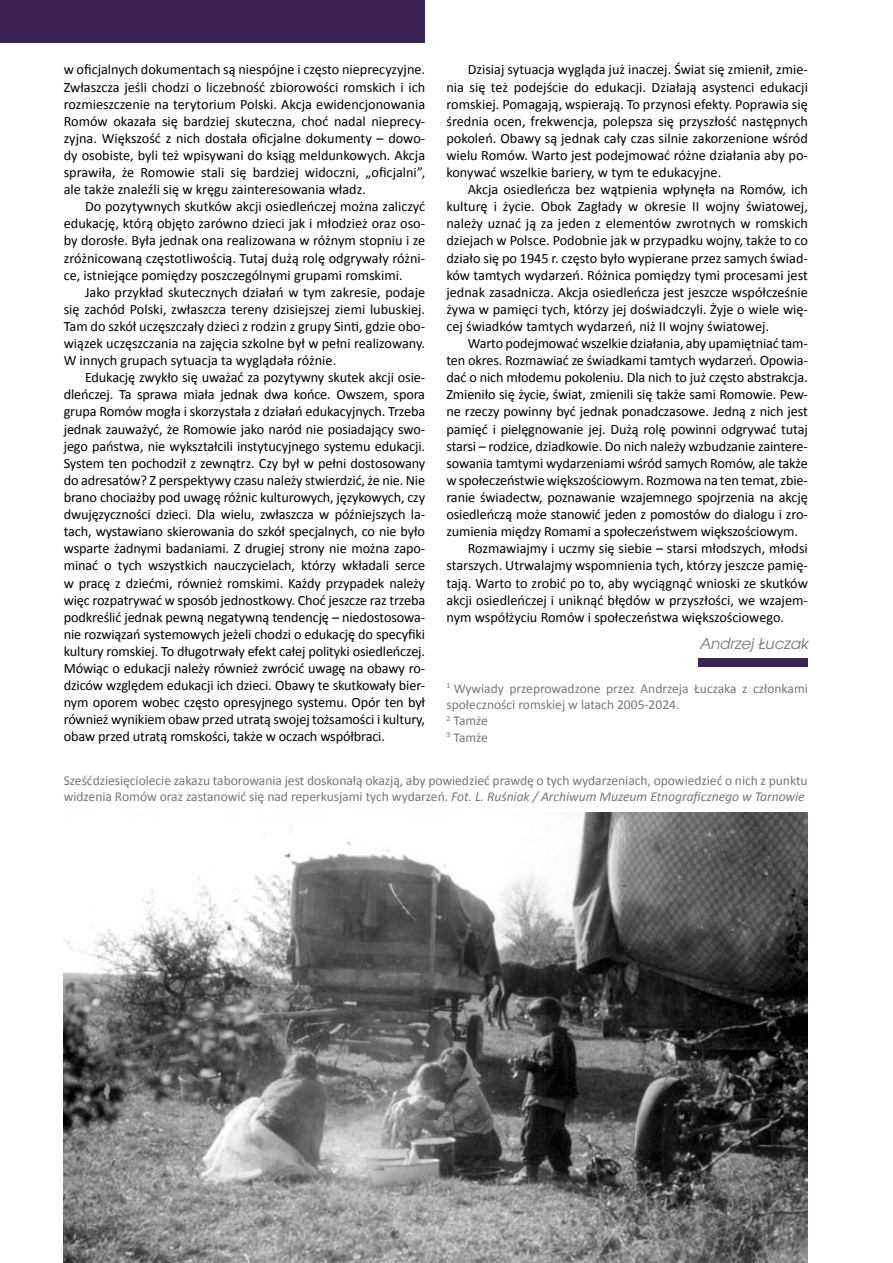
<style>
.page{position:relative;width:893px;height:1263px;background:#fff}
.page>*{position:absolute;margin:0;border:0;box-sizing:border-box;transform-origin:0 0}
.t1{font:italic 15px "Avalon";color:#72787d}
.t2{font:14.25px/17.1px "Calibri";letter-spacing:-.01em;color:#000;text-align:justify}
.t3{font:13.65px/16.4px "Calibri";letter-spacing:-.005em;color:#72787d}
.t4{font:13.5px/16.2px "Calibri";color:#72787d}
.s1{font-style:italic}
</style>
<div class="page">
<img style="left:64px;top:812px;width:744px;height:451px">
<div style="left:698px;top:658px;width:110px;height:8px;background:#3b2356"></div>
<div style="left:0;top:0;width:425px;height:43px;background:#3b2356"></div>
<p class="t2" style="left:446px;top:60px;width:363px;text-indent:21px">Dzisiaj sytuacja wygląda już inaczej. Świat się zmienił, zmie&shy;nia się też podejście do edukacji. Działają asystenci edukacji romskiej. Pomagają, wspierają. To przynosi efekty. Poprawia się średnia ocen, frekwencja, polepsza się przyszłość następnych pokoleń. Obawy są jednak cały czas silnie zakorzenione wśród wielu Romów. Warto jest podejmować różne działania aby po&shy;konywać wszelkie bariery, w tym te edukacyjne.</p>
<p class="t2" style="left:446px;top:180px;width:363px;text-indent:21px">Akcja osiedleńcza bez wątpienia wpłynęła na Romów, ich kulturę i życie. Obok Zagłady w okresie II wojny światowej, należy uznać ją za jeden z elementów zwrotnych w romskich dziejach w Polsce. Podobnie jak w przypadku wojny, także to co działo się po 1945 r. często było wypierane przez samych świad&shy;ków tamtych wydarzeń. Różnica pomiędzy tymi procesami jest jednak zasadnicza. Akcja osiedleńcza jest jeszcze współcześnie żywa w pamięci tych, którzy jej doświadczyli. Żyje o wiele wię&shy;cej świadków tamtych wydarzeń, niż II wojny światowej.</p>
<p class="t2" style="left:468px;top:334px;width:342px">Warto podejmować wszelkie działania, aby upamiętniać tam-</p>
<p class="t2" style="left:446px;top:351px;width:363px">ten okres. Rozmawiać ze świadkami tamtych wydarzeń. Opowia-</p>
<p class="t2" style="left:446px;top:368px;width:363px">dać o nich młodemu pokoleniu. Dla nich to już często abstrakcja.</p>
<p class="t2" style="left:446px;top:385px;width:363px">Zmieniło się życie, świat, zmienili się także sami Romowie. Pew-</p>
<p class="t2" style="left:446px;top:402px;width:363px">ne rzeczy powinny być jednak ponadczasowe. Jedną z nich jest</p>
<p class="t2" style="left:446px;top:420px;width:363px">pamięć i pielęgnowanie jej. Dużą rolę powinni odgrywać tutaj</p>
<p class="t2" style="left:446px;top:437px;width:363px">starsi – rodzice, dziadkowie. Do nich należy wzbudzanie zaintere-</p>
<p class="t2" style="left:446px;top:454px;width:363px">sowania tamtymi wydarzeniami wśród samych Romów, ale także</p>
<p class="t2" style="left:446px;top:471px;width:363px">w społeczeństwie większościowym. Rozmowa na ten temat, zbie-</p>
<p class="t2" style="left:446px;top:488px;width:363px">ranie świadectw, poznawanie wzajemnego spojrzenia na akcję</p>
<p class="t2" style="left:446px;top:505px;width:363px">osiedleńczą może stanowić jeden z pomostów do dialogu i zro-</p>
<p class="t2" style="left:446px;top:522px;width:353px">zumienia między Romami a społeczeństwem większościowym.</p>
<p class="t2" style="left:468px;top:539px;width:342px">Rozmawiajmy i uczmy się siebie – starsi młodszych, młodsi</p>
<p class="t2" style="left:446px;top:556px;width:363px">starszych. Utrwalajmy wspomnienia tych, którzy jeszcze pamię-</p>
<p class="t2" style="left:446px;top:573px;width:363px">tają. Warto to zrobić po to, aby wyciągnąć wnioski ze skutków</p>
<p class="t2" style="left:446px;top:591px;width:363px">akcji osiedleńczej i uniknąć błędów w przyszłości, we wzajem-</p>
<p class="t2" style="left:446px;top:608px;width:339px">nym współżyciu Romów i społeczeństwa większościowego.</p>
<p class="t2" style="left:64px;top:60px;width:363px">w oficjalnych dokumentach są niespójne i często nieprecyzyjne.<br>Zwłaszcza jeśli chodzi o liczebność zbiorowości romskich i ich rozmieszczenie na terytorium Polski. Akcja ewidencjonowania Romów okazała się bardziej skuteczna, choć nadal nieprecy&shy;zyjna. Większość z nich dostała oficjalne dokumenty – dowo&shy;dy osobiste, byli też wpisywani do ksiąg meldunkowych. Akcja sprawiła, że Romowie stali się bardziej widoczni, „oficjalni”, ale także znaleźli się w kręgu zainteresowania władz.</p>
<p class="t2" style="left:64px;top:197px;width:363px;text-indent:21px">Do pozytywnych skutków akcji osiedleńczej można zaliczyć edukację, którą objęto zarówno dzieci jak i młodzież oraz oso&shy;by dorosłe. Była jednak ona realizowana w różnym stopniu i ze zróżnicowaną częstotliwością. Tutaj dużą rolę odgrywały różni&shy;ce, istniejące pomiędzy poszczególnymi grupami romskimi.</p>
<p class="t2" style="left:64px;top:283px;width:363px;text-indent:21px">Jako przykład skutecznych działań w tym zakresie, podaje się zachód Polski, zwłaszcza tereny dzisiejszej ziemi lubuskiej.<br>Tam do szkół uczęszczały dzieci z rodzin z grupy Sinti, gdzie obo&shy;wiązek uczęszczania na zajęcia szkolne był w pełni realizowany.<br>W innych grupach sytuacja ta wyglądała różnie.</p>
<p class="t2" style="left:64px;top:368px;width:363px;text-indent:21px">Edukację zwykło się uważać za pozytywny skutek akcji osie&shy;dleńczej. Ta sprawa miała jednak dwa końce. Owszem, spora grupa Romów mogła i skorzystała z działań edukacyjnych. Trzeba jednak zauważyć, że Romowie jako naród nie posiadający swo&shy;jego państwa, nie wykształcili instytucyjnego systemu edukacji.<br>System ten pochodził z zewnątrz. Czy był w pełni dostosowany do adresatów? Z perspektywy czasu należy stwierdzić, że nie. Nie brano chociażby pod uwagę różnic kulturowych, językowych, czy dwujęzyczności dzieci. Dla wielu, zwłaszcza w późniejszych la&shy;tach, wystawiano skierowania do szkół specjalnych, co nie było wsparte żadnymi badaniami. Z drugiej strony nie można zapo&shy;minać o tych wszystkich nauczycielach, którzy wkładali serce w pracę z dziećmi, również romskimi. Każdy przypadek należy więc rozpatrywać w sposób jednostkowy. Choć jeszcze raz trzeba podkreślić jednak pewną negatywną tendencję – niedostosowa&shy;nie rozwiązań systemowych jeżeli chodzi o edukację do specyfiki kultury romskiej. To długotrwały efekt całej polityki osiedleńczej.<br>Mówiąc o edukacji należy również zwrócić uwagę na obawy ro&shy;dziców względem edukacji ich dzieci. Obawy te skutkowały bier&shy;nym oporem wobec często opresyjnego systemu. Opór ten był również wynikiem obaw przed utratą swojej tożsamości i kultury, obaw przed utratą romskości, także w oczach współbraci.</p>
<p class="t1" style="left:699px;top:634px;width:110px">Andrzej Łuczak</p>
<p class="t4" style="left:446px;top:680px;width:363px"><sup>1</sup> Wywiady przeprowadzone przez Andrzeja Łuczaka z członkami społeczności romskiej w latach 2005-2024.<br><sup>2</sup> Tamże<br><sup>3</sup> Tamże</p>
<p class="t3" style="left:64px;top:771px;width:745px">Sześćdziesięciolecie zakazu taborowania jest doskonałą okazją, aby powiedzieć prawdę o tych wydarzeniach, opowiedzieć o nich z punktu widzenia Romów oraz zastanowić się nad reperkusjami tych wydarzeń. <span class="s1">Fot. L. Ruśniak / Archiwum Muzeum Etnograficznego w Tarnowie</span></p>
</div>
